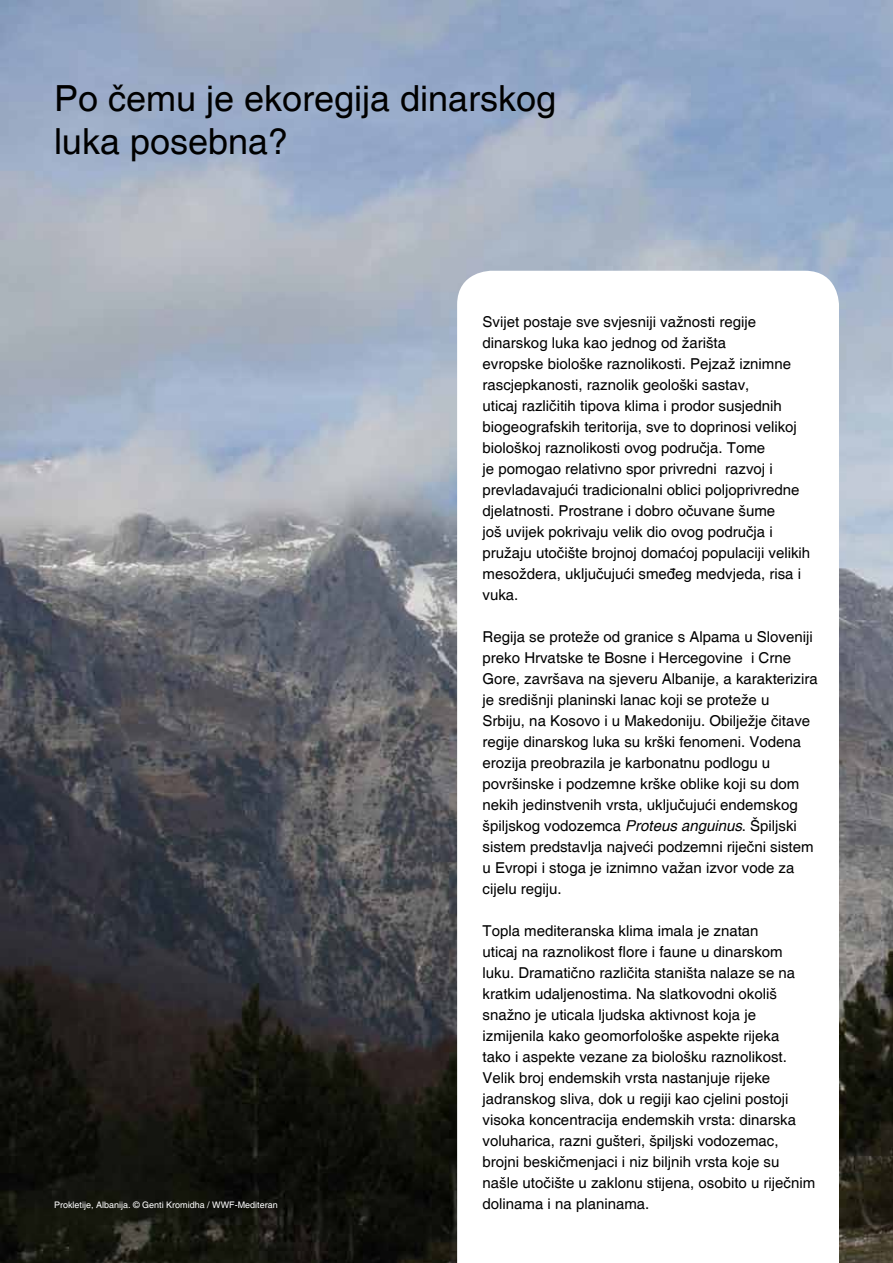
<style>
.page{position:relative;width:893px;height:1263px;background:#fff}
.page>*{position:absolute;margin:0;border:0;box-sizing:border-box;transform-origin:0 0}
.t1{font:36px/43.2px "Helvetica";color:#000}
.t2{font:15px/21px "Helvetica";color:#000}
.t3{font:9px "Helvetica";color:#fff}
.s1{font-style:italic}
</style>
<div class="page">
<img style="left:0;top:0;width:893px;height:1263px">
<svg style="left:457px;top:271px;width:382px;height:992px"></svg>
<h1 class="t1" style="left:54px;top:78px;width:504px">Po čemu je ekoregija dinarskog luka posebna?</h1>
<p class="t3" style="left:54px;top:1199px;width:225px">Prokletije, Albanija. © Genti Kromidha / WWF-Mediteran</p>
<p class="t2" style="left:483px;top:312px;width:329px">Svijet postaje sve svjesniji važnosti regije dinarskog luka kao jednog od žarišta<br>evropske biološke raznolikosti. Pejzaž iznimne rascjepkanosti, raznolik geološki sastav,<br>uticaj različitih tipova klima i prodor susjednih biogeografskih teritorija, sve to doprinosi velikoj biološkoj raznolikosti ovog područja. Tome<br>je pomogao relativno spor privredni razvoj i prevladavajući tradicionalni oblici poljoprivredne djelatnosti. Prostrane i dobro očuvane šume<br>još uvijek pokrivaju velik dio ovog područja i pružaju utočište brojnoj domaćoj populaciji velikih mesoždera, uključujući smeđeg medvjeda, risa i vuka.</p>
<p class="t2" style="left:483px;top:627px;width:337px">Regija se proteže od granice s Alpama u Sloveniji preko Hrvatske te Bosne i Hercegovine i Crne Gore, završava na sjeveru Albanije, a karakterizira je središnji planinski lanac koji se proteže u<br>Srbiju, na Kosovo i u Makedoniju. Obilježje čitave regije dinarskog luka su krški fenomeni. Vodena erozija preobrazila je karbonatnu podlogu u površinske i podzemne krške oblike koji su dom nekih jedinstvenih vrsta, uključujući endemskog špiljskog vodozemca <span class="s1">Proteus anguinus</span>. Špiljski sistem predstavlja najveći podzemni riječni sistem u Evropi i stoga je iznimno važan izvor vode za cijelu regiju.</p>
<p class="t2" style="left:483px;top:921px;width:334px">Topla mediteranska klima imala je znatan<br>uticaj na raznolikost flore i faune u dinarskom luku. Dramatično različita staništa nalaze se na kratkim udaljenostima. Na slatkovodni okoliš snažno je uticala ljudska aktivnost koja je izmijenila kako geomorfološke aspekte rijeka<br>tako i aspekte vezane za biološku raznolikost.<br>Velik broj endemskih vrsta nastanjuje rijeke jadranskog sliva, dok u regiji kao cjelini postoji visoka koncentracija endemskih vrsta: dinarska voluharica, razni gušteri, špiljski vodozemac, brojni beskičmenjaci i niz biljnih vrsta koje su našle utočište u zaklonu stijena, osobito u riječnim dolinama i na planinama.</p>
</div>
